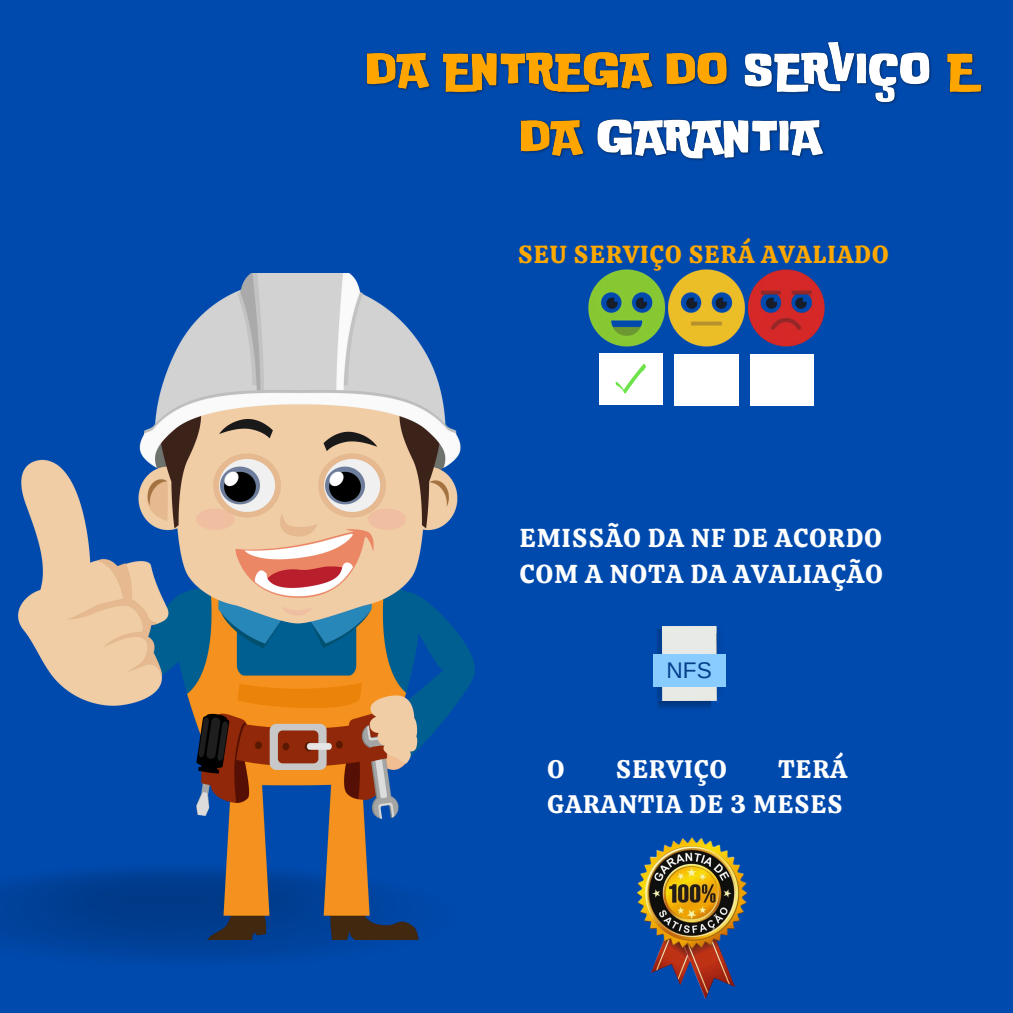
<style>
.page{position:relative;width:1013px;height:1013px;background:#fff}
.page>*{position:absolute;margin:0;border:0;box-sizing:border-box;transform-origin:0 0}
.t1{font:25.75px/35.6px "Calistoga";letter-spacing:.05em;color:#fff}
.t2{font:25.25px "Calistoga";letter-spacing:.05em;color:#fff}
.t3{font:24.62px "Calistoga";letter-spacing:.05em;color:#ffa800}
.t4{font:22.62px "Arimo";color:#063f8b}
</style>
<div class="page">
<div style="left:0;top:0;width:1012px;height:1012px;background:#004aad"></div>
<img style="left:0;top:882px;width:419px;height:77px">
<img style="left:19px;top:273px;width:455px;height:666px">
<img style="left:588px;top:269px;width:237px;height:85px">
<div style="left:599px;top:353px;width:63px;height:51px;background:#fff"></div>
<div style="left:675px;top:354px;width:63px;height:51px;background:#fff"></div>
<div style="left:750px;top:354px;width:63px;height:51px;background:#fff"></div>
<svg style="left:615px;top:364px;width:31px;height:30px"></svg>
<img style="left:656px;top:629px;width:6px;height:71px">
<img style="left:716px;top:626px;width:8px;height:72px">
<img style="left:657px;top:701px;width:53px;height:8px">
<div style="left:662px;top:626px;width:54px;height:74px;background:#e7eae6"></div>
<div style="left:653px;top:653px;width:72px;height:33px;background:#89ccff"></div>
<img style="left:637px;top:837px;width:111px;height:162px">
<img style="left:366px;top:41px;width:617px;height:120px">
<p class="t3" style="left:518px;top:239px;width:372px">SEU SERVIÇO SERÁ AVALIADO</p>
<p class="t1" style="left:520px;top:520px;width:364px">EMISSÃO DA NF DE ACORDO<br>COM A NOTA DA AVALIAÇÃO</p>
<p class="t4" style="left:666px;top:657px;width:47px">NFS</p>
<p class="t2" style="left:547px;top:752px;width:18px">O</p>
<h1 class="t2" style="left:616px;top:752px;width:112px">SERVIÇO</h1>
<h1 class="t2" style="left:778px;top:752px;width:70px">TERÁ</h1>
<h1 class="t2" style="left:547px;top:787px;width:296px">GARANTIA DE 3 MESES</h1>
</div>
